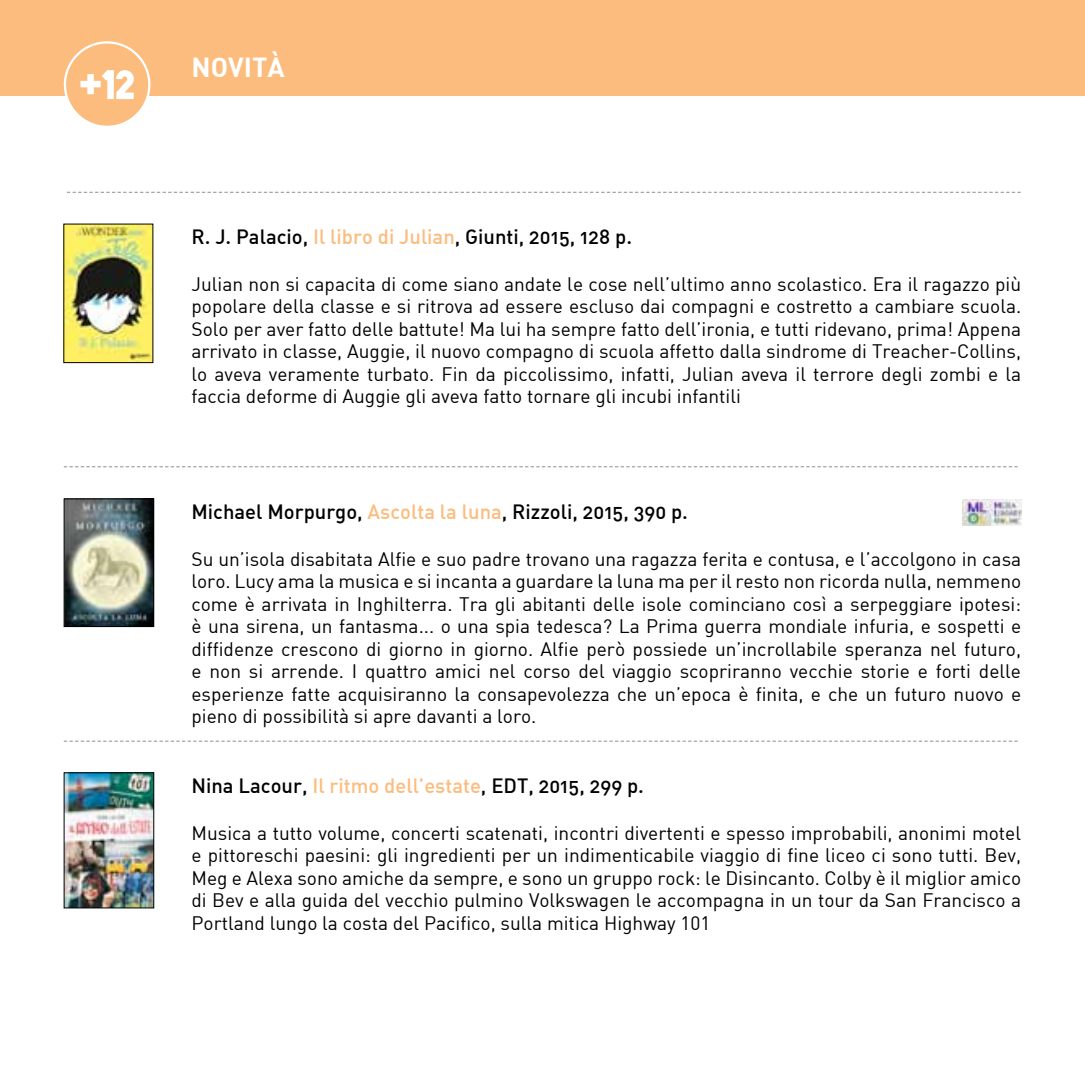
<style>
.page{position:relative;width:1085px;height:1085px;background:#fff}
.page>*{position:absolute;margin:0;border:0;box-sizing:border-box;transform-origin:0 0}
.t1{font:27px "DIN Bold";color:#fff}
.t2{font:20.25px "DIN Medium Alternate";color:#000}
.t3{font:19.12px/22.5px "DIN";color:#000;text-align:justify}
.s1{color:#fcbc7e}
</style>
<div class="page">
<svg style="left:67px;top:192px;width:953px;height:1px"></svg>
<svg style="left:64px;top:466px;width:953px;height:1px"></svg>
<svg style="left:64px;top:740px;width:953px;height:1px"></svg>
<div style="left:0;top:0;width:1084px;height:96px;background:#fcbc7e"></div>
<div style="left:64px;top:41px;width:86px;height:87px;background:#fcbc7e;border:2px solid #fff;border-radius:50%"></div>
<svg style="left:80px;top:70px;width:54px;height:29px"></svg>
<img style="left:65px;top:226px;width:86px;height:135px">
<img style="left:962px;top:499px;width:58px;height:26px">
<img style="left:66px;top:500px;width:86px;height:124px">
<div style="left:64px;top:498px;width:90px;height:128px;border:1px solid #000"></div>
<img style="left:66px;top:774px;width:86px;height:132px">
<div style="left:64px;top:772px;width:90px;height:136px;border:1px solid #000"></div>
<h1 class="t1" style="left:191px;top:50px;width:95px">NOVITÀ</h1>
<p class="t2" style="left:191px;top:224px;width:442px">R. J. Palacio, <span class="s1">I l libro di Julian</span>, Giunti, 2015, 128 p.</p>
<p class="t3" style="left:191px;top:272px;width:831px">Julian non si capacita di come siano andate le cose nell’ultimo anno scolastico. Era il ragazzo più popolare della classe e si ritrova ad essere escluso dai compagni e costretto a cambiare scuola.<br>Solo per aver fatto delle battute! Ma lui ha sempre fatto dell’ironia, e tutti ridevano, prima! Appena arrivato in classe, Auggie, il nuovo compagno di scuola affetto dalla sindrome di Treacher-Collins, lo aveva veramente turbato. Fin da piccolissimo, infatti, Julian aveva il terrore degli zombi e la faccia deforme di Auggie gli aveva fatto tornare gli incubi infantili</p>
<p class="t2" style="left:191px;top:498px;width:498px">M ichael M orpurgo, <span class="s1">Ascolta la luna</span>, Rizzoli, 2015, 390 p.</p>
<p class="t3" style="left:191px;top:547px;width:831px">Su un’isola disabitata Alfie e suo padre trovano una ragazza ferita e contusa, e l’accolgono in casa loro. Lucy ama la musica e si incanta a guardare la luna ma per il resto non ricorda nulla, nemmeno come è arrivata in Inghilterra. Tra gli abitanti delle isole cominciano così a serpeggiare ipotesi: è una sirena, un fantasma... o una spia tedesca? La Prima guerra mondiale infuria, e sospetti e diffidenze crescono di giorno in giorno. Alfie però possiede un’incrollabile speranza nel futuro, e non si arrende. I quattro amici nel corso del viaggio scopriranno vecchie storie e forti delle esperienze fatte acquisiranno la consapevolezza che un’epoca è finita, e che un futuro nuovo e pieno di possibilità si apre davanti a loro.</p>
<p class="t2" style="left:191px;top:772px;width:454px">Nina Lacour, <span class="s1">I l ritmo dell’estate</span>, EDT, 2015, 299 p.</p>
<p class="t3" style="left:191px;top:821px;width:831px">Musica a tutto volume, concerti scatenati, incontri divertenti e spesso improbabili, anonimi motel e pittoreschi paesini: gli ingredienti per un indimenticabile viaggio di fine liceo ci sono tutti. Bev, Meg e Alexa sono amiche da sempre, e sono un gruppo rock: le Disincanto. Colby è il miglior amico di Bev e alla guida del vecchio pulmino Volkswagen le accompagna in un tour da San Francisco a Portland lungo la costa del Pacifico, sulla mitica Highway 101</p>
</div>
